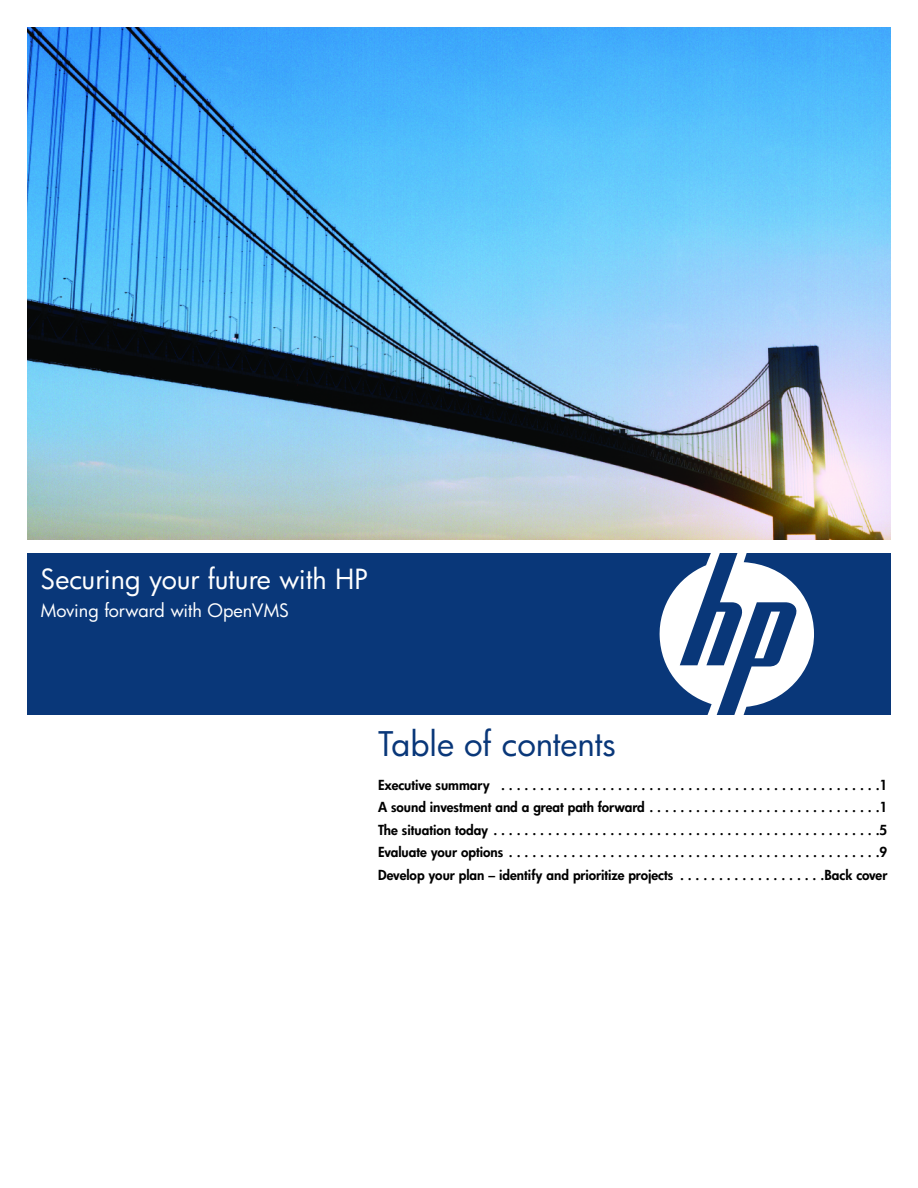
<style>
.page{position:relative;width:918px;height:1188px;background:#fff}
.page>*{position:absolute;margin:0;border:0;box-sizing:border-box;transform-origin:0 0}
.t1{font:33px "Futura";letter-spacing:-.005em;color:#093779}
.t2{font:27px "Futura";color:#fff}
.t3{font:18px "Futura";color:#fff}
.t4{font:800 13.5px/22.5px "Futura";color:#000;text-align:justify}
</style>
<div class="page">
<div style="left:27px;top:554px;width:864px;height:162px;background:#093779"></div>
<svg style="left:660px;top:553px;width:154px;height:163px"></svg>
<img style="left:27px;top:27px;width:864px;height:512px">
<h2 class="t2" style="left:40px;top:569px;width:329px">Securing your future with HP</h2>
<h3 class="t3" style="left:40px;top:604px;width:250px">Moving forward with OpenVMS</h3>
<h1 class="t1" style="left:378px;top:731px;width:239px">Table of contents</h1>
<p class="t4" style="left:378px;top:774px;width:511px">Executive summary . . . . . . . . . . . . . . . . . . . . . . . . . . . . . . . . . . . . . . . . . . . . . . . . .1<br>A sound investment and a great path forward . . . . . . . . . . . . . . . . . . . . . . . . . . . . . .1<br>The situation today . . . . . . . . . . . . . . . . . . . . . . . . . . . . . . . . . . . . . . . . . . . . . . . . . .5<br>Evaluate your options . . . . . . . . . . . . . . . . . . . . . . . . . . . . . . . . . . . . . . . . . . . . . . . .9<br>Develop your plan – identify and prioritize projects . . . . . . . . . . . . . . . . . . .Back cover</p>
</div>
